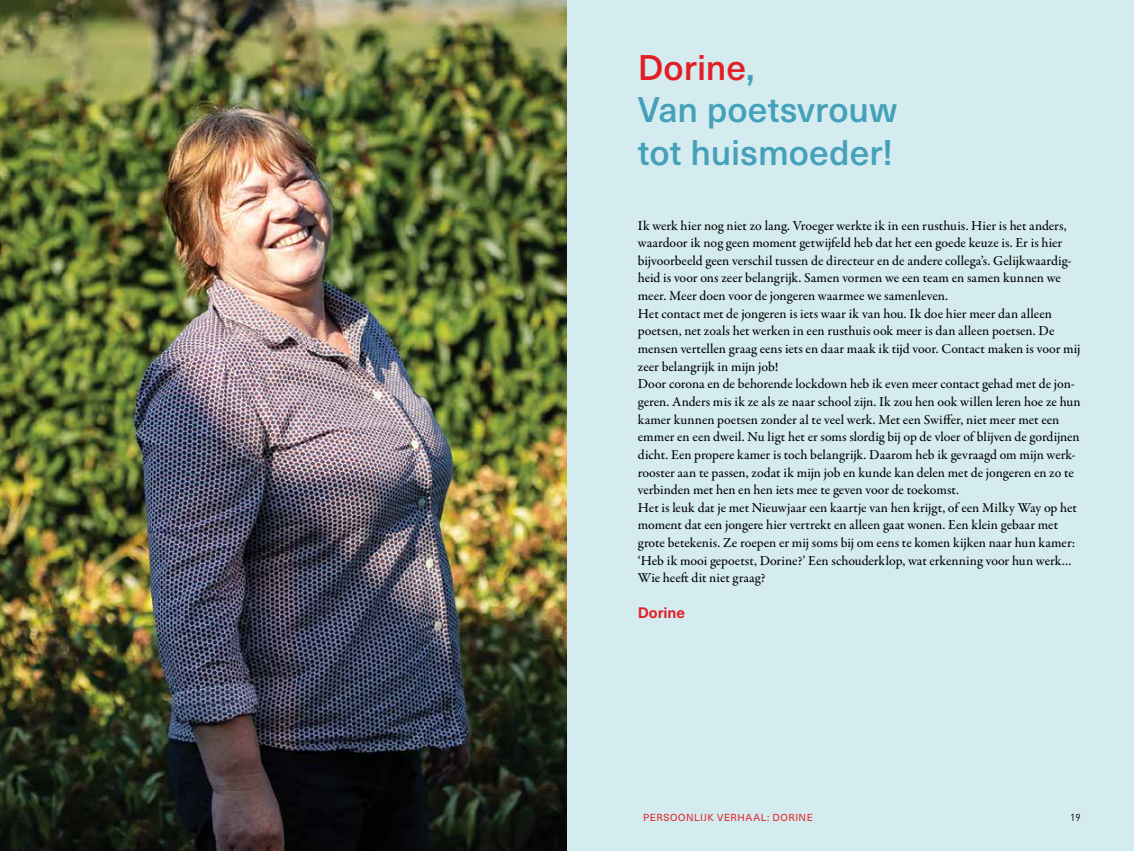
<style>
.page{position:relative;width:1134px;height:851px;background:#fff}
.page>*{position:absolute;margin:0;border:0;box-sizing:border-box;transform-origin:0 0}
.t1{font:500 35px/42.5px "Neue Haas Unica Pro";color:#45a0b9}
.t2{font:700 15px "Neue Haas Unica Pro";letter-spacing:-.005em;color:#e21f26}
.t3{font:500 13.75px/17.6px "Garamond Premr Pro";letter-spacing:-.005em;color:#000}
.t4{font:10px "Neue Haas Unica Pro";letter-spacing:.055em;color:#e21f26}
.t5{font:10px "DINOT";color:#000}
.s1{color:#e21f26}
</style>
<div class="page">
<div style="left:567px;top:0;width:567px;height:850px;background:#d4ecef"></div>
<img style="left:0;top:0;width:567px;height:850px">
<h1 class="t1" style="left:638px;top:47px;width:261px"><span class="s1">Dorine</span>,<br>Van poetsvrouw tot huismoeder!</h1>
<p class="t3" style="left:638px;top:217px;width:444px">Ik werk hier nog niet zo lang. Vroeger werkte ik in een rusthuis. Hier is het anders, waardoor ik nog geen moment getwijfeld heb dat het een goede keuze is. Er is hier bijvoorbeeld geen verschil tussen de directeur en de andere collega’s. Gelijkwaardig&shy;heid is voor ons zeer belangrijk. Samen vormen we een team en samen kunnen we meer. Meer doen voor de jongeren waarmee we samenleven.<br>Het contact met de jongeren is iets waar ik van hou. Ik doe hier meer dan alleen poetsen, net zoals het werken in een rusthuis ook meer is dan alleen poetsen. De mensen vertellen graag eens iets en daar maak ik tijd voor. Contact maken is voor mij zeer belangrijk in mijn job!<br>Door corona en de behorende lockdown heb ik even meer contact gehad met de jon&shy;geren. Anders mis ik ze als ze naar school zijn. Ik zou hen ook willen leren hoe ze hun kamer kunnen poetsen zonder al te veel werk. Met een Swiffer, niet meer met een emmer en een dweil. Nu ligt het er soms slordig bij op de vloer of blijven de gordijnen dicht. Een propere kamer is toch belangrijk. Daarom heb ik gevraagd om mijn werk&shy;rooster aan te passen, zodat ik mijn job en kunde kan delen met de jongeren en zo te verbinden met hen en hen iets mee te geven voor de toekomst.<br>Het is leuk dat je met Nieuwjaar een kaartje van hen krijgt, of een Milky Way op het moment dat een jongere hier vertrekt en alleen gaat wonen. Een klein gebaar met grote betekenis. Ze roepen er mij soms bij om eens te komen kijken naar hun kamer: ‘Heb ik mooi gepoetst, Dorine?’ Een schouderklop, wat erkenning voor hun werk… Wie heeft dit niet graag?</p>
<p class="t2" style="left:638px;top:603px;width:49px">Dorine</p>
<p class="t4" style="left:643px;top:810px;width:171px">PERSOONLIJK VERHAAL: DORINE</p>
<p class="t5" style="left:1070px;top:810px;width:12px">19</p>
</div>
